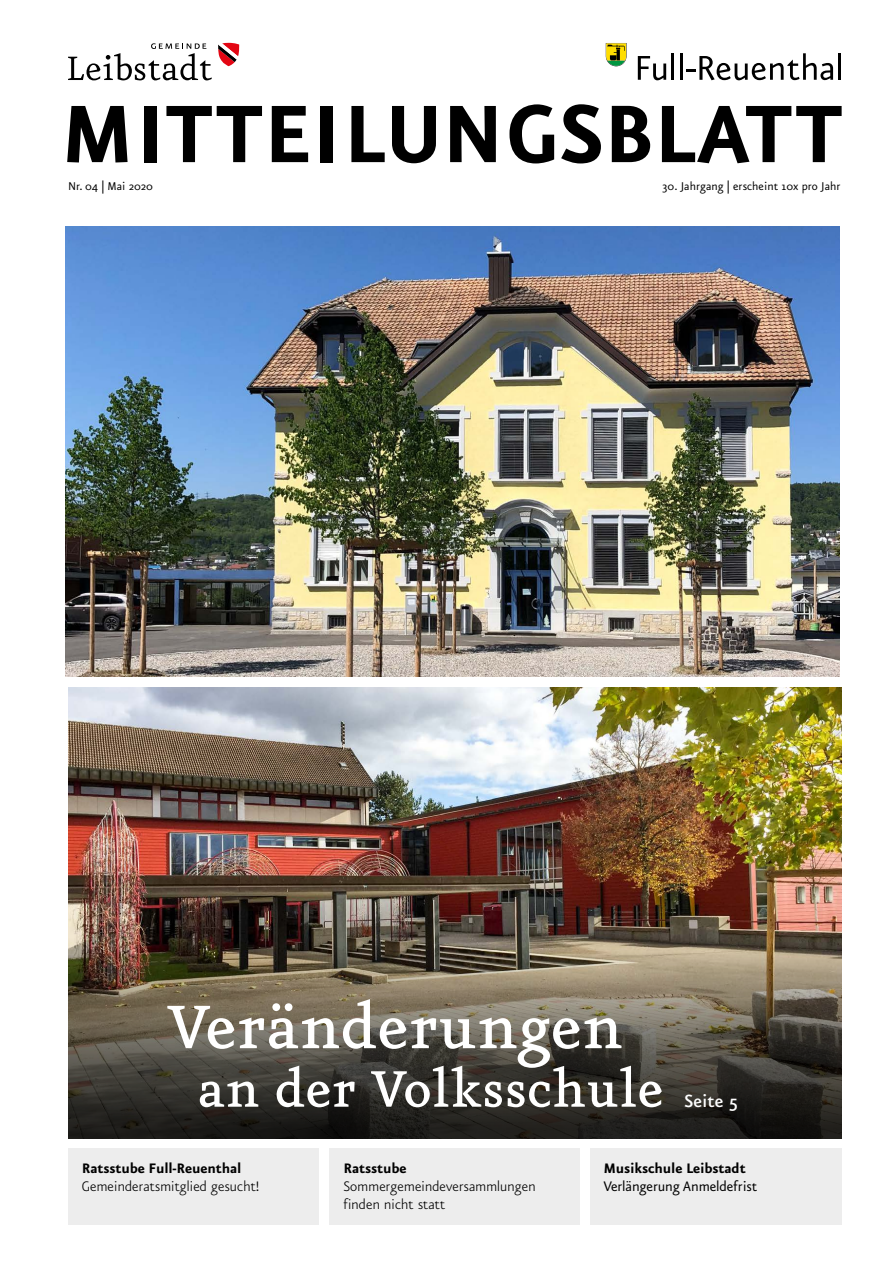
<style>
.page{position:relative;width:893px;height:1263px;background:#fff}
.page>*{position:absolute;margin:0;border:0;box-sizing:border-box;transform-origin:0 0}
.t1{font:700 97.5px "Eureka Sans";letter-spacing:.01em;color:#000}
.t2{font:500 73.5px "Eureka";color:#fff}
.t3{font:500 61.5px "Eureka";color:#fff}
.t4{font:500 21px "Eureka Sans";color:#fff}
.t5{font:300 16.5px/18px "Eureka Sans";letter-spacing:.01em;color:#000}
.t6{font:700 16.5px "Eureka Sans";letter-spacing:-.01em;color:#000}
.t7{font:16.5px "Eureka Sans";letter-spacing:-.01em;color:#000}
.t8{font:13.5px "Eureka Sans";color:#000}
</style>
<div class="page">
<img style="left:66px;top:226px;width:774px;height:450px">
<svg style="left:218px;top:43px;width:21px;height:23px"></svg>
<svg style="left:68px;top:43px;width:144px;height:37px"></svg>
<svg style="left:638px;top:56px;width:28px;height:24px"></svg>
<hr style="left:671px;top:53px;width:3px;height:27px;background:#000">
<hr style="left:680px;top:53px;width:3px;height:27px;background:#000">
<svg style="left:686px;top:53px;width:147px;height:27px"></svg>
<hr style="left:838px;top:53px;width:3px;height:27px;background:#000">
<svg style="left:606px;top:43px;width:20px;height:23px"></svg>
<div style="left:68px;top:1148px;width:251px;height:77px;background:#ededed"></div>
<div style="left:329px;top:1148px;width:251px;height:77px;background:#ededed"></div>
<div style="left:590px;top:1148px;width:252px;height:77px;background:#ededed"></div>
<img style="left:68px;top:687px;width:774px;height:261px">
<svg style="left:68px;top:948px;width:774px;height:190px;background:#554f42"></svg>
<h1 class="t1" style="left:60px;top:85px;width:783px">MITTEILUNGSBLATT</h1>
<p class="t8" style="left:68px;top:179px;width:86px">Nr. 04 | Mai 2020</p>
<p class="t8" style="left:662px;top:179px;width:180px">30. Jahrgang | erscheint 10x pro Jahr</p>
<h2 class="t2" style="left:167px;top:993px;width:457px">Veränderungen</h2>
<h3 class="t3" style="left:197px;top:1061px;width:468px">an der Volksschule</h3>
<p class="t4" style="left:684px;top:1090px;width:55px">Seite 5</p>
<p class="t6" style="left:82px;top:1160px;width:161px">Ratsstube Full-Reuenthal</p>
<p class="t5" style="left:82px;top:1178px;width:179px">Gemeinderatsmitglied gesucht!</p>
<p class="t6" style="left:343px;top:1160px;width:65px">Ratsstube</p>
<p class="t5" style="left:343px;top:1178px;width:193px">Sommergemeindeversammlungen finden nicht statt</p>
<p class="t6" style="left:603px;top:1160px;width:144px">Musikschule Leibstadt</p>
<p class="t7" style="left:603px;top:1179px;width:155px">Verlängerung Anmeldefrist</p>
</div>
